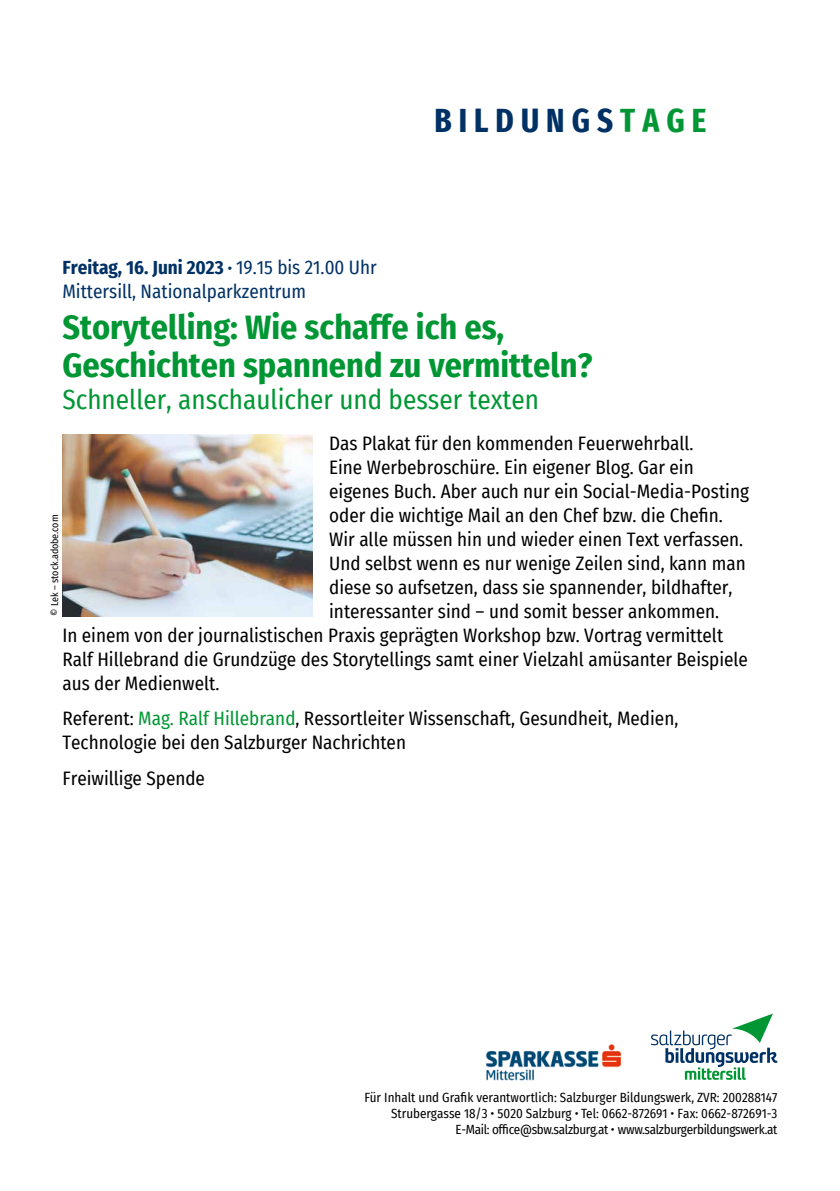
<style>
.page{position:relative;width:840px;height:1191px;background:#fff}
.page>*{position:absolute;margin:0;border:0;box-sizing:border-box;transform-origin:0 0}
.t1{font:700 34px/38px "Fira Sans Condensed";color:#009634}
.t2{font:700 extra-condensed 33.6px "Fira Sans";letter-spacing:.21em;color:#003165}
.t3{font:27px "Fira Sans Condensed";color:#009634}
.t4{font:19px/24px "Fira Sans Condensed";color:#000}
.t5{font:19px/24px "Fira Sans Condensed";color:#003165}
.t6{font:13px/16px "Fira Sans Condensed";color:#000;text-align:right}
.t7{font:10px "Fira Sans Condensed";color:#000}
.s1{color:#009634}
.s2{font-weight:700}
</style>
<div class="page">
<svg style="left:650px;top:1013px;width:127px;height:66px"></svg>
<img style="left:485px;top:1044px;width:136px;height:37px">
<img style="left:62px;top:434px;width:250px;height:182px">
<h2 class="t2" style="left:434px;top:93px;width:273px">BILDUNGS<span class="s1">TAGE</span></h2>
<p class="t5" style="left:62px;top:255px;width:316px"><span class="s2">Freitag, 16. Juni 2023 ·</span> 19.15 bis 21.00 Uhr<br>Mittersill, Nationalparkzentrum</p>
<h1 class="t1" style="left:62px;top:306px;width:531px">Storytelling: Wie schaffe ich es,<br>Geschichten spannend zu vermitteln?</h1>
<h3 class="t3" style="left:62px;top:379px;width:478px">Schneller, anschaulicher und besser texten</h3>
<p class="t4" style="left:329px;top:431px;width:366px">Das Plakat für den kommenden Feuerwehrball.</p>
<p class="t4" style="left:329px;top:455px;width:366px">Eine Werbebroschüre. Ein eigener Blog. Gar ein</p>
<p class="t4" style="left:329px;top:479px;width:421px">eigenes Buch. Aber auch nur ein Social-Media-Posting</p>
<p class="t4" style="left:329px;top:503px;width:395px">oder die wichtige Mail an den Chef bzw. die Chefin.</p>
<p class="t4" style="left:329px;top:527px;width:415px">Wir alle müssen hin und wieder einen Text verfassen.</p>
<p class="t4" style="left:329px;top:551px;width:418px">Und selbst wenn es nur wenige Zeilen sind, kann man</p>
<p class="t4" style="left:329px;top:575px;width:404px">diese so aufsetzen, dass sie spannender, bildhafter,</p>
<p class="t4" style="left:329px;top:599px;width:391px">interessanter sind – und somit besser ankommen.</p>
<p class="t4" style="left:62px;top:623px;width:662px">In einem von der journalistischen Praxis geprägten Workshop bzw. Vortrag vermittelt</p>
<p class="t4" style="left:62px;top:647px;width:686px">Ralf Hillebrand die Grundzüge des Storytellings samt einer Vielzahl amüsanter Beispiele</p>
<p class="t4" style="left:62px;top:671px;width:158px">aus der Medienwelt.</p>
<p class="t4" style="left:62px;top:706px;width:617px">Referent: <span class="s1">Mag. Ralf Hillebrand</span>, Ressortleiter Wissenschaft, Gesundheit, Medien,<br>Technologie bei den Salzburger Nachrichten</p>
<p class="t4" style="left:62px;top:765px;width:144px">Freiwillige Spende</p>
<p class="t7" style="left:47px;top:616px;width:103px;rotate:-90deg">© Lek – stock.adobe.com</p>
<p class="t6" style="left:364px;top:1089px;width:414px">Für Inhalt und Grafik verantwortlich: Salzburger Bildungswerk, ZVR: 200288147<br>Strubergasse 18/3 • 5020 Salzburg • Tel: 0662-872691 • Fax: 0662-872691-3<br>E-Mail: office@sbw.salzburg.at • www.salzburgerbildungswerk.at</p>
</div>
